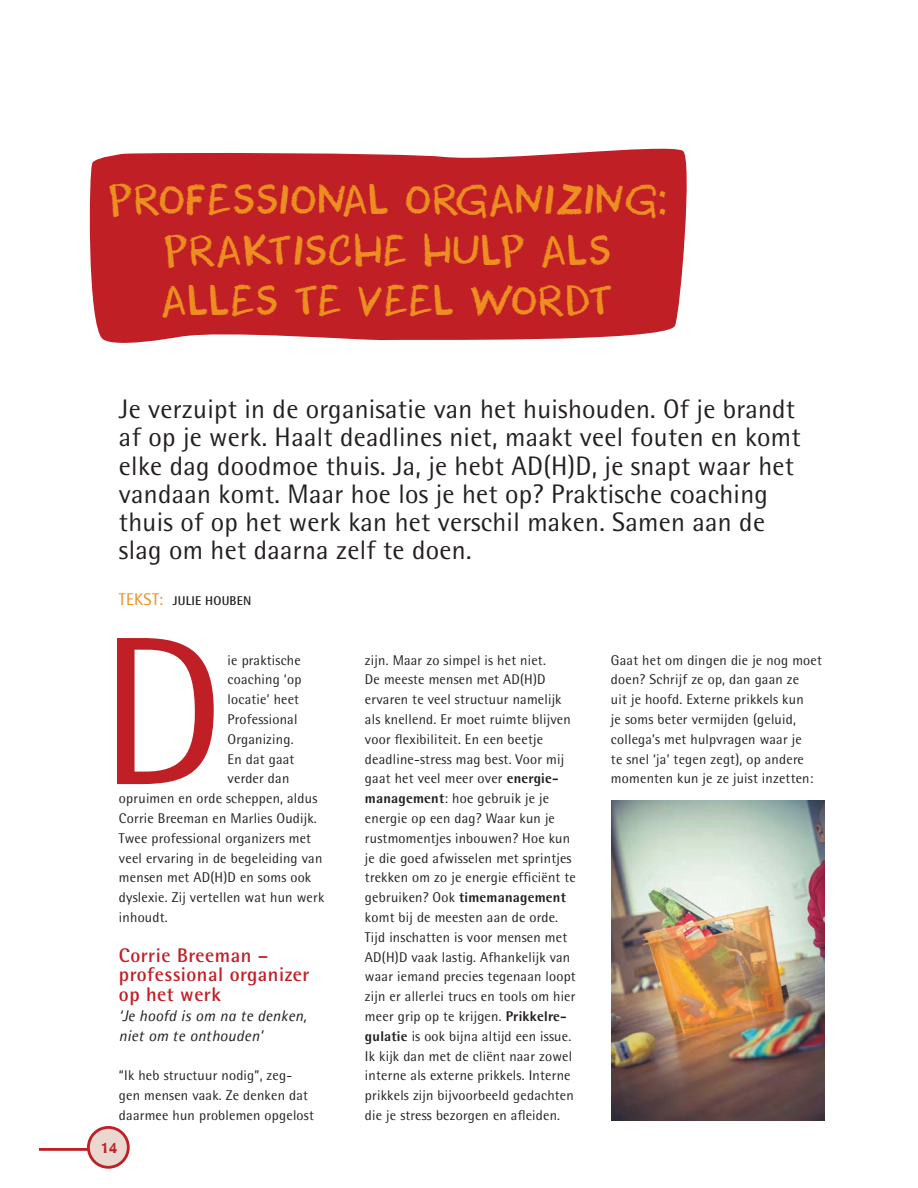
<style>
.page{position:relative;width:918px;height:1188px;background:#fff}
.page>*{position:absolute;margin:0;border:0;box-sizing:border-box;transform-origin:0 0}
.t1{font:211.65px "Rotis Semi Sans Std";color:#bf1f25}
.t2{font:40.65px/50.8px "DK Cool Crayon";letter-spacing:.015em;color:#ed8e21;text-align:center}
.t3{font:26.85px/28.2px "Rotis Semi Sans Std";letter-spacing:.01em;color:#231f20}
.t4{font:700 19.8px/19.8px "Rotis Semi Sans Std";letter-spacing:.025em;color:#bf1f25}
.t5{font:italic 15.45px/19.8px "Agfa Rotis Semisans";letter-spacing:.015em;color:#231f20}
.t6{font:14.1px/19.8px "Rotis Semi Sans Std";letter-spacing:.015em;color:#231f20}
.t7{font:700 14.1px "dyslexie";color:#bf1f25}
.t8{font:700 12.75px "Rotis Semi Sans Std";letter-spacing:.015em;color:#231f20}
.s1{font-weight:400;font-size:16.95px;color:#ed8e21}
.s2{font-weight:800}
</style>
<div class="page">
<hr style="left:39px;top:1148px;width:53px;height:3px;background:#bf1f25">
<div style="left:88px;top:1127px;width:40px;height:40px;background:#ead8d0;border-radius:50%"></div>
<div style="left:87px;top:1126px;width:43px;height:43px;border:3px solid #bf1f25;border-radius:50%"></div>
<svg style="left:89px;top:148px;width:598px;height:195px;background:#c32e33"></svg>
<img style="left:611px;top:800px;width:214px;height:321px">
<h2 class="t2" style="left:108px;top:180px;width:560px">PROFESSIONAL ORGANIZING:<br>PRAKTISCHE HULP ALS<br>ALLES TE VEEL WORDT</h2>
<p class="t3" style="left:119px;top:398px;width:683px">Je verzuipt in de organisatie van het huishouden. Of je brandt af op je werk. Haalt deadlines niet, maakt veel fouten en komt elke dag doodmoe thuis. Ja, je hebt AD(H)D, je snapt waar het vandaan komt. Maar hoe los je het op? Praktische coaching thuis of op het werk kan het verschil maken. Samen aan de slag om het daarna zelf te doen.</p>
<p class="t8" style="left:119px;top:596px;width:134px"><span class="s1">TEKST:</span> JULIE HOUBEN</p>
<h1 class="t1" style="left:99px;top:633px;width:127px">D</h1>
<p class="t6" style="left:228px;top:651px;width:75px">ie praktische</p>
<p class="t6" style="left:228px;top:671px;width:75px">coaching ‘op</p>
<p class="t6" style="left:228px;top:691px;width:73px">locatie’ heet</p>
<p class="t6" style="left:228px;top:711px;width:71px">Professional</p>
<p class="t6" style="left:228px;top:731px;width:67px">Organizing.</p>
<p class="t6" style="left:228px;top:750px;width:68px">En dat gaat</p>
<p class="t6" style="left:228px;top:770px;width:63px">verder dan</p>
<p class="t6" style="left:119px;top:790px;width:200px">opruimen en orde scheppen, aldus</p>
<p class="t6" style="left:119px;top:810px;width:199px">Corrie Breeman en Marlies Oudijk.</p>
<p class="t6" style="left:119px;top:830px;width:194px">Twee professional organizers met</p>
<p class="t6" style="left:119px;top:849px;width:205px">veel ervaring in de begeleiding van</p>
<p class="t6" style="left:119px;top:869px;width:194px">mensen met AD(H)D en soms ook</p>
<p class="t6" style="left:119px;top:889px;width:207px">dyslexie. Zij vertellen wat hun werk</p>
<p class="t6" style="left:119px;top:909px;width:50px">inhoudt.</p>
<h3 class="t4" style="left:119px;top:947px;width:192px">Corrie Breeman – professional organizer op het werk</h3>
<p class="t5" style="left:119px;top:1006px;width:189px">‘Je hoofd is om na te denken, niet om te onthouden’</p>
<p class="t6" style="left:119px;top:1067px;width:196px">“Ik heb structuur nodig”, zeg&shy;gen mensen vaak. Ze denken dat daarmee hun problemen opgelost</p>
<p class="t7" style="left:101px;top:1140px;width:18px">14</p>
<p class="t6" style="left:365px;top:651px;width:212px">zijn. Maar zo simpel is het niet.<br>De meeste mensen met AD(H)D ervaren te veel structuur namelijk als knellend. Er moet ruimte blijven voor flexibiliteit. En een beetje deadline-stress mag best. Voor mij gaat het veel meer over <span class="s2">energie&shy;management</span>: hoe gebruik je je energie op een dag? Waar kun je rustmomentjes inbouwen? Hoe kun je die goed afwisselen met sprintjes trekken om zo je energie efficiënt te gebruiken? Ook <span class="s2">timemanagement </span>komt bij de meesten aan de orde.<br>Tijd inschatten is voor mensen met AD(H)D vaak lastig. Afhankelijk van waar iemand precies tegenaan loopt zijn er allerlei trucs en tools om hier meer grip op te krijgen. <span class="s2">Prikkelre&shy;gulatie</span> is ook bijna altijd een issue.<br>Ik kijk dan met de cliënt naar zowel interne als externe prikkels. Interne prikkels zijn bijvoorbeeld gedachten die je stress bezorgen en afleiden.</p>
<p class="t6" style="left:611px;top:651px;width:212px">Gaat het om dingen die je nog moet doen? Schrijf ze op, dan gaan ze<br>uit je hoofd. Externe prikkels kun<br>je soms beter vermijden (geluid, collega’s met hulpvragen waar je<br>te snel ‘ja’ tegen zegt), op andere momenten kun je ze juist inzetten:</p>
</div>
